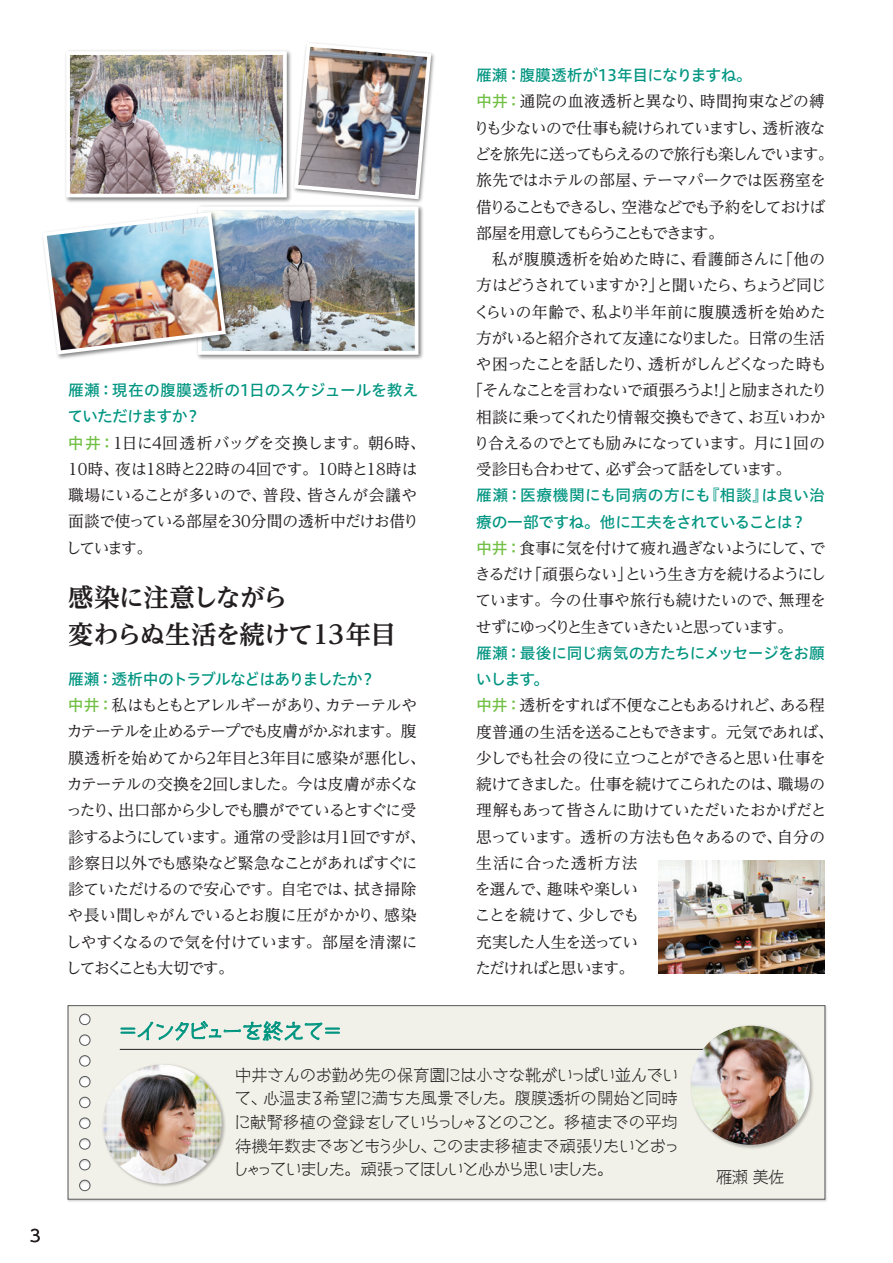
<style>
.page{position:relative;width:893px;height:1263px;background:#fff}
.page>*{position:absolute;margin:0;border:0;box-sizing:border-box;transform-origin:0 0}
.t1{font:700 25.5px/36.8px "UD Reimin Pro";letter-spacing:-.03em;color:#231f20}
.t2{font:300 19.5px "Cinema Letter Std";letter-spacing:-.095em;color:#009581}
.t3{font:16.5px "UD Shin Go Pro";color:#231f20}
.t4{font:15.75px/26.2px "UD Reimin Pro";letter-spacing:-.05em;color:#231f20}
.t5{font:300 15.75px/23.7px "Cinema Letter Std";letter-spacing:.01em;color:#231f20}
.t6{font:15.75px/26.2px "Hiragino UD Sans Std W5";letter-spacing:-.03em;color:#009581}
.t7{font:15.75px/26.2px "UD Reimin Pro";letter-spacing:-.01em;color:#231f20}
.t8{font:15.75px "UD Reimin Pro";letter-spacing:-.07em;color:#231f20}
.t9{font:15.75px "UD Reimin Pro";letter-spacing:-.075em;color:#231f20}
.t10{font:15.75px "UD Reimin Pro";letter-spacing:-.1em;color:#231f20}
.t11{font:15.75px "UD Reimin Pro";letter-spacing:-.12em;color:#231f20}
.t12{font:15.75px "UD Reimin Pro";letter-spacing:.015em;color:#231f20}
.t13{font:15.75px "UD Reimin Pro";letter-spacing:-.03em;color:#231f20}
.t14{font:15.75px "UD Reimin Pro";letter-spacing:.005em;color:#231f20}
.t15{font:15.75px "UD Reimin Pro";letter-spacing:-.005em;color:#231f20}
.t16{font:15.75px "UD Reimin Pro";letter-spacing:-.085em;color:#231f20}
.t17{font:15.75px "Hiragino UD Sans Std W5";letter-spacing:-.065em;color:#009581}
.t18{font:15.75px "Hiragino UD Sans Std W5";letter-spacing:-.01em;color:#009581}
.t19{font:15.75px "UD Reimin Pro";letter-spacing:-.155em;color:#231f20}
.s1{font-family:"Hiragino UD Sans Std W5";color:#71bf44}
</style>
<div class="page">
<div style="left:68px;top:1005px;width:757px;height:194px;background:#f2f1e9"></div>
<svg style="left:121px;top:1020px;width:219px;height:21px;background:#bddcd2"></svg>
<hr style="left:120px;top:1049px;width:669px;height:1px;background:#231f20">
<img style="left:688px;top:1023px;width:127px;height:127px">
<img style="left:691px;top:1026px;width:119px;height:119px;border-radius:60px">
<img style="left:100px;top:1062px;width:127px;height:127px">
<img style="left:103px;top:1064px;width:119px;height:120px;border-radius:60px">
<img style="left:65px;top:50px;width:225px;height:152px">
<img style="left:71px;top:56px;width:211px;height:136px">
<div style="left:66px;top:51px;width:221px;height:146px;border:4px solid #fff"></div>
<img style="left:201px;top:205px;width:222px;height:154px">
<img style="left:233px;top:211px;width:180px;height:139px">
<div style="left:198px;top:206px;width:220px;height:149px;border:4px solid #fff"></div>
<img style="left:58px;top:208px;width:175px;height:151px">
<img style="left:42px;top:210px;width:186px;height:147px">
<img style="left:290px;top:53px;width:145px;height:154px">
<img style="left:292px;top:42px;width:141px;height:159px">
<img style="left:659px;top:861px;width:166px;height:113px">
<p class="t3" style="left:30px;top:1222px;width:12px">3</p>
<p class="t6" style="left:67px;top:376px;width:352px">雁瀬：現在の腹膜透析の1日のスケジュールを教えていただけますか？</p>
<p class="t7" style="left:66px;top:429px;width:361px"><span class="s1">中井：</span>1日に4回透析バッグを交換します。朝6時、<br>10時、夜は18時と22時の4回です。10時と18時は職場にいることが多いので、普段、皆さんが会議や面談で使っている部屋を30分間の透析中だけお借りしています。</p>
<h1 class="t1" style="left:68px;top:579px;width:329px">感染に注意しながら<br>変わらぬ生活を続けて13年目</h1>
<p class="t17" style="left:68px;top:667px;width:309px">雁瀬：透析中のトラブルなどはありましたか？</p>
<p class="t4" style="left:66px;top:692px;width:361px"><span class="s1">中井：</span>私はもともとアレルギーがあり、カテーテルやカテーテルを止めるテープでも皮膚がかぶれます。腹膜透析を始めてから2年目と3年目に感染が悪化し、カテーテルの交換を2回しました。今は皮膚が赤くなったり、出口部から少しでも膿がでているとすぐに受診するようにしています。通常の受診は月1回ですが、診察日以外でも感染など緊急なことがあればすぐに診ていただけるので安心です。自宅では、拭き掃除や長い間しゃがんでいるとお腹に圧がかかり、感染しやすくなるので気を付けています。部屋を清潔にしておくことも大切です。</p>
<p class="t2" style="left:118px;top:1016px;width:226px">＝インタビューを終えて＝</p>
<p class="t18" style="left:476px;top:63px;width:277px">雁瀬：腹膜透析が13年目になりますね。</p>
<p class="t12" style="left:476px;top:89px;width:350px"><span class="s1">中井：</span>通院の血液透析と異なり、時間拘束などの縛</p>
<p class="t4" style="left:474px;top:114px;width:353px">りも少ないので仕事も続けられていますし、透析液な</p>
<p class="t10" style="left:475px;top:141px;width:360px">どを旅先に送ってもらえるので旅行も楽しんでいます。</p>
<p class="t13" style="left:476px;top:167px;width:351px">旅先ではホテルの部屋、テーマパークでは医務室を</p>
<p class="t11" style="left:476px;top:194px;width:350px">借りることもできるし、空港などでも予約をしておけば</p>
<p class="t19" style="left:476px;top:220px;width:249px">部屋を用意してもらうこともできます。</p>
<p class="t14" style="left:476px;top:246px;width:350px">　私が腹膜透析を始めた時に、看護師さんに「他の</p>
<p class="t9" style="left:476px;top:272px;width:351px">方はどうされていますか？」と聞いたら、ちょうど同じ</p>
<p class="t15" style="left:474px;top:299px;width:353px">くらいの年齢で、私より半年前に腹膜透析を始めた</p>
<p class="t8" style="left:476px;top:325px;width:350px">方がいると紹介されて友達になりました。日常の生活</p>
<p class="t9" style="left:476px;top:351px;width:352px">や困ったことを話したり、透析がしんどくなった時も</p>
<p class="t8" style="left:467px;top:377px;width:361px">「そんなことを言わないで頑張ろうよ！」と励まされたり</p>
<p class="t4" style="left:476px;top:403px;width:351px">相談に乗ってくれたり情報交換もできて、お互いわか</p>
<p class="t4" style="left:474px;top:429px;width:353px">り合えるのでとても励みになっています。月に1回の</p>
<p class="t16" style="left:476px;top:456px;width:316px">受診日も合わせて、必ず会って話をしています。</p>
<p class="t6" style="left:476px;top:481px;width:350px">雁瀬：医療機関にも同病の方にも『相談』は良い治療の一部ですね。他に工夫をされていることは？</p>
<p class="t4" style="left:475px;top:534px;width:353px;text-align:justify"><span class="s1">中井：</span>食事に気を付けて疲れ過ぎないようにして、できるだけ「頑張らない」という生き方を続けるようにしています。今の仕事や旅行も続けたいので、無理をせずにゆっくりと生きていきたいと思っています。</p>
<p class="t6" style="left:476px;top:639px;width:351px">雁瀬：最後に同じ病気の方たちにメッセージをお願いします。</p>
<p class="t4" style="left:475px;top:692px;width:360px"><span class="s1">中井：</span>透析をすれば不便なこともあるけれど、ある程度普通の生活を送ることもできます。元気であれば、少しでも社会の役に立つことができると思い仕事を続けてきました。仕事を続けてこられたのは、職場の理解もあって皆さんに助けていただいたおかげだと思っています。透析の方法も色々あるので、自分の生活に合った透析方法<br>を選んで、趣味や楽しい<br>ことを続けて、少しでも<br>充実した人生を送ってい<br>ただければと思います。</p>
<p class="t5" style="left:233px;top:1061px;width:449px">中井さんのお勤め先の保育園には小さな靴がいっぱい並んでいて、心温まる希望に満ちた風景でした。腹膜透析の開始と同時に献腎移植の登録をしていらっしゃるとのこと。移植までの平均待機年数まであともう少し、このまま移植まで頑張りたいとおっしゃっていました。頑張ってほしいと心から思いました。</p>
<p class="t5" style="left:716px;top:1163px;width:69px">雁瀬 美佐</p>
</div>
